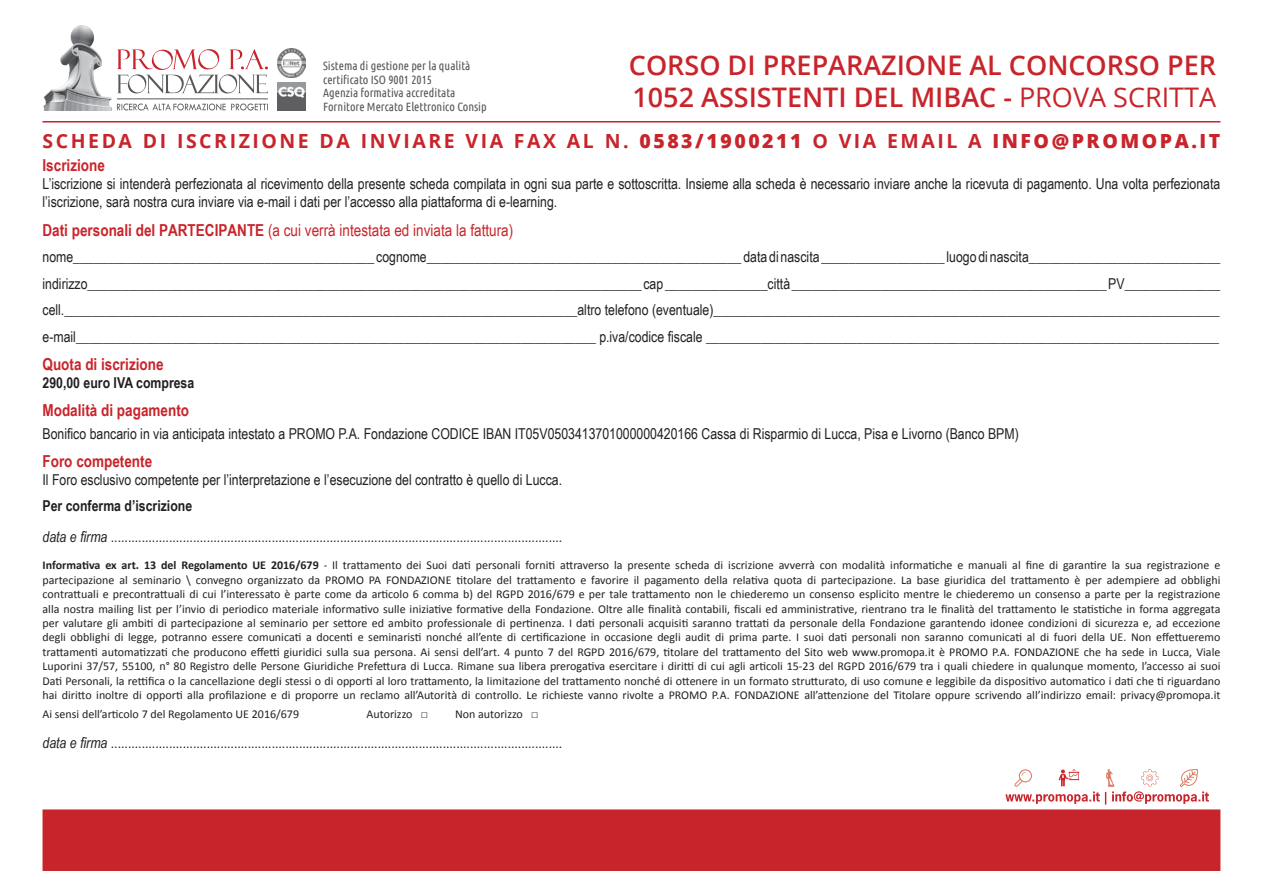
<style>
.page{position:relative;width:1263px;height:893px;background:#fff}
.page>*{position:absolute;margin:0;border:0;box-sizing:border-box;transform-origin:0 0}
.t1{font:600 27px/32.4px "Open Sans";color:#c8242b}
.t2{font:700 19.5px "Open Sans";letter-spacing:.13em;color:#c8242b}
.t3{font:16.5px "Arial Narrow";color:#c8242b}
.t4{font:700 16.5px "Arial Narrow";color:#c8242b}
.t5{font:15px/18px "Arial Narrow";color:#231f20}
.t6{font:700 15px "Arial Narrow";color:#231f20}
.t7{font:12px/14.4px "Calibri";color:#231f20;text-align:justify}
.t8{font:12px/13.5px "Ubuntu Condensed";color:#57585a}
.s1{font-weight:400}
.s2{font-weight:800}
.s3{font-weight:700}
.s4{font-style:italic}
</style>
<div class="page">
<hr style="left:43px;top:121px;width:1177px;height:2px;background:#c8242b">
<img style="left:43px;top:26px;width:69px;height:85px">
<svg style="left:117px;top:49px;width:151px;height:44px"></svg>
<svg style="left:117px;top:103px;width:151px;height:8px"></svg>
<hr style="left:117px;top:99px;width:151px;height:1px;background:#57585a">
<img style="left:277px;top:82px;width:28px;height:29px">
<img style="left:277px;top:49px;width:28px;height:28px">
<div style="left:43px;top:809px;width:1177px;height:62px;background:#c8242b"></div>
<svg style="left:1005px;top:769px;width:204px;height:36px"></svg>
<p class="t8" style="left:323px;top:59px;width:165px">Sistema di gestione per la qualità certificato ISO 9001 2015<br>Agenzia formativa accreditata<br>Fornitore Mercato Elettronico Consip</p>
<h1 class="t1" style="left:629px;top:48px;width:589px">CORSO DI PREPARAZIONE AL CONCORSO PER<br>1052 ASSISTENTI DEL MIBAC - <span class="s1">PROVA SCRITTA</span></h1>
<p class="t2" style="left:43px;top:128px;width:1179px">SCHEDA DI ISCRIZIONE DA INVIARE VIA FAX AL N. <span class="s2">0583/1900211</span> O VIA EMAIL A <span class="s2">INFO@PROMOPA.IT</span></p>
<p class="t4" style="left:43px;top:153px;width:64px">Iscrizione</p>
<p class="t5" style="left:43px;top:175px;width:1179px">L’iscrizione si intenderà perfezionata al ricevimento della presente scheda compilata in ogni sua parte e sottoscritta. Insieme alla scheda è necessario inviare anche la ricevuta di pagamento. Una volta perfezionata l’iscrizione, sarà nostra cura inviare via e-mail i dati per l’accesso alla piattaforma di e-learning.</p>
<p class="t3" style="left:43px;top:218px;width:472px"><span class="s3">Dati personali del PARTECIPANTE</span> (a cui verrà intestata ed inviata la fattura)</p>
<p class="t5" style="left:43px;top:247px;width:1179px">nome____________________________________________ cognome______________________________________________ data di nascita __________________ luogo di nascita____________________________</p>
<p class="t5" style="left:43px;top:274px;width:1179px">indirizzo_________________________________________________________________________________ cap _______________città ______________________________________________ PV______________</p>
<p class="t5" style="left:43px;top:300px;width:1179px">cell.___________________________________________________________________________altro telefono (eventuale)__________________________________________________________________________</p>
<p class="t5" style="left:43px;top:327px;width:1178px">e-mail____________________________________________________________________________ p.iva/codice fiscale ___________________________________________________________________________</p>
<p class="t4" style="left:43px;top:352px;width:123px">Quota di iscrizione</p>
<p class="t6" style="left:43px;top:371px;width:153px">290,00 euro IVA compresa</p>
<p class="t4" style="left:43px;top:398px;width:148px">Modalità di pagamento</p>
<p class="t5" style="left:43px;top:424px;width:978px">Bonifico bancario in via anticipata intestato a PROMO P.A. Fondazione CODICE IBAN IT05V0503413701000000420166 Cassa di Risparmio di Lucca, Pisa e Livorno (Banco BPM)</p>
<p class="t4" style="left:43px;top:449px;width:111px">Foro competente</p>
<p class="t5" style="left:43px;top:470px;width:521px">Il Foro esclusivo competente per l’interpretazione e l’esecuzione del contratto è quello di Lucca.</p>
<p class="t6" style="left:43px;top:495px;width:151px">Per conferma d’iscrizione</p>
<p class="t5" style="left:43px;top:527px;width:521px"><span class="s4">data e firma</span> ....................................................................................................................................</p>
<p class="t7" style="left:43px;top:558px;width:1179px"><span class="s3">Informativa ex art. 13 del Regolamento UE 2016/679</span> - Il trattamento dei Suoi dati personali forniti attraverso la presente scheda di iscrizione avverrà con modalità informatiche e manuali al fine di garantire la sua registrazione e partecipazione al seminario \ convegno organizzato da PROMO PA FONDAZIONE titolare del trattamento e favorire il pagamento della relativa quota di partecipazione. La base giuridica del trattamento è per adempiere ad obblighi contrattuali e precontrattuali di cui l’interessato è parte come da articolo 6 comma b) del RGPD 2016/679 e per tale trattamento non le chiederemo un consenso esplicito mentre le chiederemo un consenso a parte per la registrazione alla nostra mailing list per l’invio di periodico materiale informativo sulle iniziative formative della Fondazione. Oltre alle finalità contabili, fiscali ed amministrative, rientrano tra le finalità del trattamento le statistiche in forma aggregata per valutare gli ambiti di partecipazione al seminario per settore ed ambito professionale di pertinenza. I dati personali acquisiti saranno trattati da personale della Fondazione garantendo idonee condizioni di sicurezza e, ad eccezione degli obblighi di legge, potranno essere comunicati a docenti e seminaristi nonché all’ente di certificazione in occasione degli audit di prima parte. I suoi dati personali non saranno comunicati al di fuori della UE. Non effettueremo trattamenti automatizzati che producono effetti giuridici sulla sua persona. Ai sensi dell’art. 4 punto 7 del RGPD 2016/679, titolare del trattamento del Sito web www.promopa.it è PROMO P.A. FONDAZIONE che ha sede in Lucca, Viale Luporini 37/57, 55100, n° 80 Registro delle Persone Giuridiche Prefettura di Lucca. Rimane sua libera prerogativa esercitare i diritti di cui agli articoli 15-23 del RGPD 2016/679 tra i quali chiedere in qualunque momento, l’accesso ai suoi Dati Personali, la rettifica o la cancellazione degli stessi o di opporti al loro trattamento, la limitazione del trattamento nonché di ottenere in un formato strutturato, di uso comune e leggibile da dispositivo automatico i dati che ti riguardano hai diritto inoltre di opporti alla profilazione e di proporre un reclamo all’Autorità di controllo. Le richieste vanno rivolte a PROMO P.A. FONDAZIONE all’attenzione del Titolare oppure scrivendo all’indirizzo email: privacy@promopa.it</p>
<p class="t7" style="left:43px;top:706px;width:258px">Ai sensi dell’articolo 7 del Regolamento UE 2016/679</p>
<p class="t7" style="left:367px;top:706px;width:63px">Autorizzo □</p>
<p class="t7" style="left:455px;top:706px;width:85px">Non autorizzo □</p>
<p class="t5" style="left:43px;top:734px;width:521px"><span class="s4">data e firma</span> ....................................................................................................................................</p>
</div>
